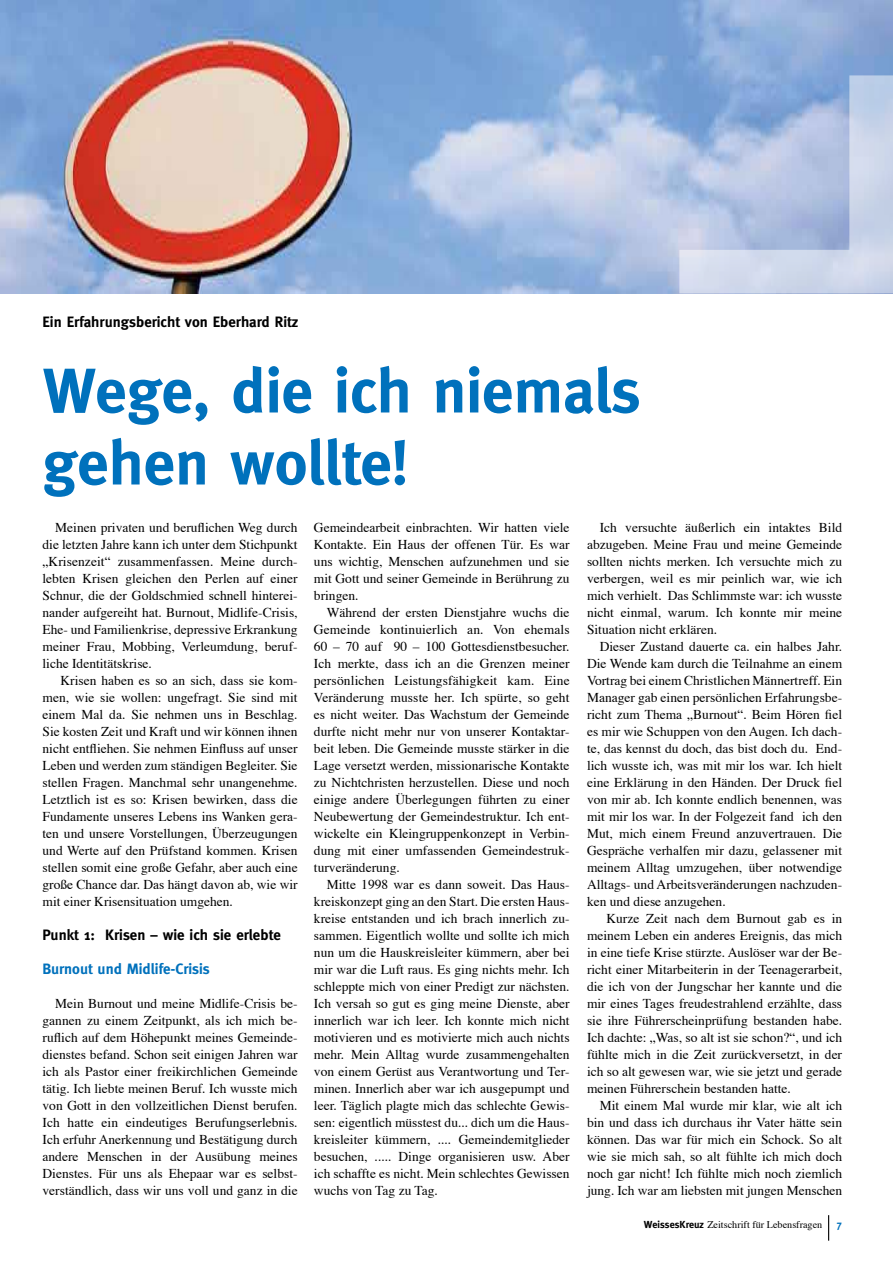
<style>
.page{position:relative;width:893px;height:1263px;background:#fff}
.page>*{position:absolute;margin:0;border:0;box-sizing:border-box;transform-origin:0 0}
.t1{font:700 63px/72px "Meta";color:#0071bc}
.t2{font:700 15px "Meta";color:#000}
.t3{font:700 15px "Meta";color:#0071bc}
.t4{font:13.5px/17px "Times";color:#000;text-align:justify}
.t5{font:10.2px "Times";color:#000}
.s1{font-family:"Meta";font-weight:700}
</style>
<div class="page">
<svg style="left:828px;top:1215px;width:1px;height:26px"></svg>
<img style="left:0;top:0;width:893px;height:293px">
<svg style="left:679px;top:75px;width:214px;height:218px;background:#b2c3e2"></svg>
<p class="t2" style="left:43px;top:314px;width:257px">Ein Erfahrungsbericht von Eberhard Ritz</p>
<h1 class="t1" style="left:43px;top:354px;width:600px">Wege, die ich niemals gehen wollte!</h1>
<p class="t4" style="left:43px;top:517px;width:257px;text-indent:13px">Meinen privaten und beruflichen Weg durch die letzten Jahre kann ich unter dem Stichpunkt „Krisenzeit“ zusammenfassen. Meine durch&shy;lebten Krisen gleichen den Perlen auf einer Schnur, die der Goldschmied schnell hinterei&shy;nander aufgereiht hat. Burnout, Midlife-Crisis, Ehe- und Familienkrise, depressive Erkrankung meiner Frau, Mobbing, Verleumdung, beruf&shy;liche Identitätskrise.</p>
<p class="t4" style="left:43px;top:670px;width:257px;text-indent:18px">Krisen haben es so an sich, dass sie kom&shy;men, wie sie wollen: ungefragt. Sie sind mit einem Mal da. Sie nehmen uns in Beschlag.<br>Sie kosten Zeit und Kraft und wir können ihnen nicht entfliehen. Sie nehmen Einfluss auf unser Leben und werden zum ständigen Begleiter. Sie stellen Fragen. Manchmal sehr unangenehme.<br>Letztlich ist es so: Krisen bewirken, dass die Fundamente unseres Lebens ins Wanken gera&shy;ten und unsere Vorstellungen, Überzeugungen und Werte auf den Prüfstand kommen. Krisen stellen somit eine große Gefahr, aber auch eine große Chance dar. Das hängt davon ab, wie wir mit einer Krisensituation umgehen.</p>
<p class="t2" style="left:43px;top:926px;width:240px">Punkt 1: Krisen – wie ich sie erlebte</p>
<p class="t3" style="left:43px;top:960px;width:169px">Burnout und Midlife-Crisis</p>
<p class="t4" style="left:43px;top:994px;width:257px;text-indent:13px">Mein Burnout und meine Midlife-Crisis be&shy;gannen zu einem Zeitpunkt, als ich mich be&shy;ruflich auf dem Höhepunkt meines Gemeinde&shy;dienstes befand. Schon seit einigen Jahren war ich als Pastor einer freikirchlichen Gemeinde tätig. Ich liebte meinen Beruf. Ich wusste mich von Gott in den vollzeitlichen Dienst berufen.<br>Ich hatte ein eindeutiges Berufungserlebnis.<br>Ich erfuhr Anerkennung und Bestätigung durch andere Menschen in der Ausübung meines Dienstes. Für uns als Ehepaar war es selbst&shy;verständlich, dass wir uns voll und ganz in die</p>
<p class="t4" style="left:314px;top:517px;width:257px">Gemeindearbeit einbrachten. Wir hatten viele Kontakte. Ein Haus der offenen Tür. Es war uns wichtig, Menschen aufzunehmen und sie mit Gott und seiner Gemeinde in Berührung zu bringen.</p>
<p class="t4" style="left:314px;top:602px;width:257px;text-indent:13px">Während der ersten Dienstjahre wuchs die Gemeinde kontinuierlich an. Von ehemals 60 – 70 auf 90 – 100 Gottesdienstbesucher.<br>Ich merkte, dass ich an die Grenzen meiner persönlichen Leistungsfähigkeit kam. Eine Veränderung musste her. Ich spürte, so geht es nicht weiter. Das Wachstum der Gemeinde durfte nicht mehr nur von unserer Kontaktar&shy;beit leben. Die Gemeinde musste stärker in die Lage versetzt werden, missionarische Kontakte zu Nichtchristen herzustellen. Diese und noch einige andere Überlegungen führten zu einer Neubewertung der Gemeindestruktur. Ich ent&shy;wickelte ein Kleingruppenkonzept in Verbin&shy;dung mit einer umfassenden Gemeindestruk&shy;turveränderung.</p>
<p class="t4" style="left:314px;top:875px;width:257px;text-indent:13px">Mitte 1998 war es dann soweit. Das Haus&shy;kreiskonzept ging an den Start. Die ersten Haus&shy;kreise entstanden und ich brach innerlich zu&shy;sammen. Eigentlich wollte und sollte ich mich nun um die Hauskreisleiter kümmern, aber bei mir war die Luft raus. Es ging nichts mehr. Ich schleppte mich von einer Predigt zur nächsten.<br>Ich versah so gut es ging meine Dienste, aber innerlich war ich leer. Ich konnte mich nicht motivieren und es motivierte mich auch nichts mehr. Mein Alltag wurde zusammengehalten von einem Gerüst aus Verantwortung und Ter&shy;minen. Innerlich aber war ich ausgepumpt und leer. Täglich plagte mich das schlechte Gewis&shy;sen: eigentlich müsstest du... dich um die Haus&shy;kreisleiter kümmern, .... Gemeindemitglieder besuchen, ..... Dinge organisieren usw. Aber ich schaffte es nicht. Mein schlechtes Gewissen wuchs von Tag zu Tag.</p>
<p class="t4" style="left:587px;top:517px;width:257px;text-indent:13px">Ich versuchte äußerlich ein intaktes Bild abzugeben. Meine Frau und meine Gemeinde sollten nichts merken. Ich versuchte mich zu verbergen, weil es mir peinlich war, wie ich mich verhielt. Das Schlimmste war: ich wusste nicht einmal, warum. Ich konnte mir meine Situation nicht erklären.</p>
<p class="t4" style="left:587px;top:636px;width:257px;text-indent:13px">Dieser Zustand dauerte ca. ein halbes Jahr.<br>Die Wende kam durch die Teilnahme an einem Vortrag bei einem Christlichen Männertreff. Ein Manager gab einen persönlichen Erfahrungsbe&shy;richt zum Thema „Burnout“. Beim Hören fiel es mir wie Schuppen von den Augen. Ich dach&shy;te, das kennst du doch, das bist doch du. End&shy;lich wusste ich, was mit mir los war. Ich hielt eine Erklärung in den Händen. Der Druck fiel von mir ab. Ich konnte endlich benennen, was mit mir los war. In der Folgezeit fand ich den Mut, mich einem Freund anzuvertrauen. Die Gespräche verhalfen mir dazu, gelassener mit meinem Alltag umzugehen, über notwendige Alltags- und Arbeitsveränderungen nachzuden&shy;ken und diese anzugehen.</p>
<p class="t4" style="left:587px;top:909px;width:257px;text-indent:19px">Kurze Zeit nach dem Burnout gab es in meinem Leben ein anderes Ereignis, das mich in eine tiefe Krise stürzte. Auslöser war der Be&shy;richt einer Mitarbeiterin in der Teenagerarbeit, die ich von der Jungschar her kannte und die mir eines Tages freudestrahlend erzählte, dass sie ihre Führerscheinprüfung bestanden habe.<br>Ich dachte: „Was, so alt ist sie schon?“, und ich fühlte mich in die Zeit zurückversetzt, in der ich so alt gewesen war, wie sie jetzt und gerade meinen Führerschein bestanden hatte.</p>
<p class="t4" style="left:587px;top:1096px;width:257px;text-indent:13px">Mit einem Mal wurde mir klar, wie alt ich bin und dass ich durchaus ihr Vater hätte sein können. Das war für mich ein Schock. So alt wie sie mich sah, so alt fühlte ich mich doch noch gar nicht! Ich fühlte mich noch ziemlich jung. Ich war am liebsten mit jungen Menschen</p>
<p class="t5" style="left:644px;top:1214px;width:180px"><span class="s1">WeissesKreuz</span> Zeitschrift für Lebensfragen</p>
</div>
